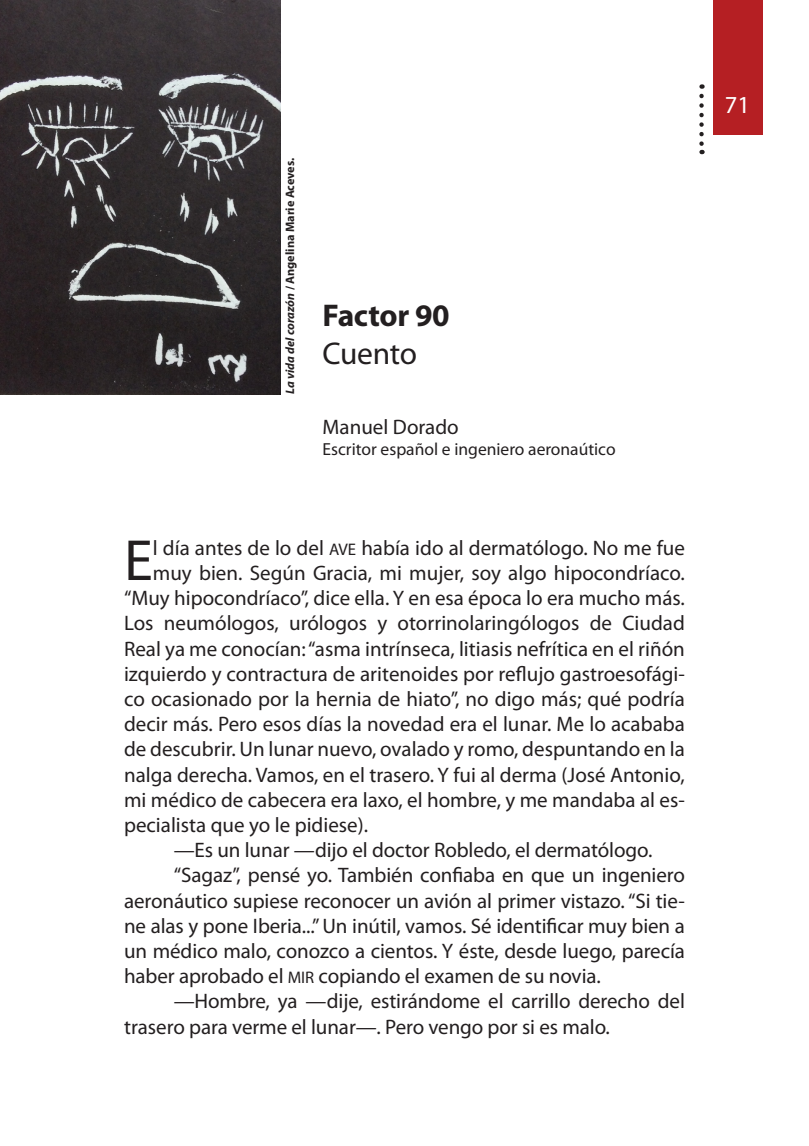
<style>
.page{position:relative;width:809px;height:1146px;background:#fff}
.page>*{position:absolute;margin:0;border:0;box-sizing:border-box;transform-origin:0 0}
.t1{font:58.45px "Myriad Pro";color:#231f20}
.t2{font:700 31.5px "Myriad Pro";letter-spacing:-.01em;color:#231f20}
.t3{font:31.5px "Myriad Pro";letter-spacing:-.015em;color:#231f20}
.t4{font:24.5px "Myriad Pro";color:#fff}
.t5{font:21px "Myriad Pro";color:#231f20}
.t6{font:17.5px "Myriad Pro";color:#231f20}
.t7{font:700 12.25px "Myriad Pro";color:#231f20}
.s1{font-style:italic}
.s2{font-family:"Myriad Pro Regular SC800";font-size:16.8px}
</style>
<div class="page">
<div style="left:713px;top:0;width:50px;height:135px;background:#b51f23"></div>
<svg style="left:699px;top:96px;width:4px;height:58px"></svg>
<img style="left:0;top:0;width:280px;height:394px">
<p class="t7" style="left:282px;top:394px;width:238px;rotate:-90deg"><span class="s1">La vida del corazón</span> / Angelina Marie Aceves.</p>
<h2 class="t2" style="left:322px;top:295px;width:129px">Factor 90</h2>
<h2 class="t3" style="left:322px;top:334px;width:96px">Cuento</h2>
<p class="t5" style="left:322px;top:414px;width:138px">Manuel Dorado</p>
<p class="t6" style="left:322px;top:438px;width:294px">Escritor español e ingeniero aeronaútico</p>
<h1 class="t1" style="left:124px;top:524px;width:30px">E</h1>
<p class="t5" style="left:153px;top:535px;width:533px">l día antes de lo del <span class="s2">AVE</span> había ido al dermatólogo. No me fue</p>
<p class="t5" style="left:153px;top:560px;width:533px">muy bien. Según Gracia, mi mujer, soy algo hipocondríaco.</p>
<p class="t5" style="left:124px;top:585px;width:562px">“Muy hipocondríaco”, dice ella. Y en esa época lo era mucho más.</p>
<p class="t5" style="left:124px;top:610px;width:562px">Los neumólogos, urólogos y otorrinolaringólogos de Ciudad</p>
<p class="t5" style="left:124px;top:636px;width:562px">Real ya me conocían: “asma intrínseca, litiasis nefrítica en el riñón</p>
<p class="t5" style="left:124px;top:661px;width:562px">izquierdo y contractura de aritenoides por reflujo gastroesofági-</p>
<p class="t5" style="left:124px;top:686px;width:562px">co ocasionado por la hernia de hiato”, no digo más; qué podría</p>
<p class="t5" style="left:124px;top:711px;width:562px">decir más. Pero esos días la novedad era el lunar. Me lo acababa</p>
<p class="t5" style="left:124px;top:736px;width:562px">de descubrir. Un lunar nuevo, ovalado y romo, despuntando en la</p>
<p class="t5" style="left:124px;top:762px;width:562px">nalga derecha. Vamos, en el trasero. Y fui al derma (José Antonio,</p>
<p class="t5" style="left:124px;top:787px;width:562px">mi médico de cabecera era laxo, el hombre, y me mandaba al es-</p>
<p class="t5" style="left:124px;top:812px;width:245px">pecialista que yo le pidiese).</p>
<p class="t5" style="left:174px;top:837px;width:480px">—Es un lunar —dijo el doctor Robledo, el dermatólogo.</p>
<p class="t5" style="left:174px;top:862px;width:513px">“Sagaz”, pensé yo. También confiaba en que un ingeniero</p>
<p class="t5" style="left:124px;top:888px;width:562px">aeronáutico supiese reconocer un avión al primer vistazo. “Si tie-</p>
<p class="t5" style="left:124px;top:913px;width:562px">ne alas y pone Iberia...” Un inútil, vamos. Sé identificar muy bien a</p>
<p class="t5" style="left:124px;top:938px;width:562px">un médico malo, conozco a cientos. Y éste, desde luego, parecía</p>
<p class="t5" style="left:124px;top:963px;width:478px">haber aprobado el <span class="s2">MIR</span> copiando el examen de su novia.</p>
<p class="t5" style="left:174px;top:988px;width:512px">—Hombre, ya —dije, estirándome el carrillo derecho del</p>
<p class="t5" style="left:124px;top:1014px;width:487px">trasero para verme el lunar—. Pero vengo por si es malo.</p>
<p class="t4" style="left:725px;top:89px;width:27px">71</p>
</div>
